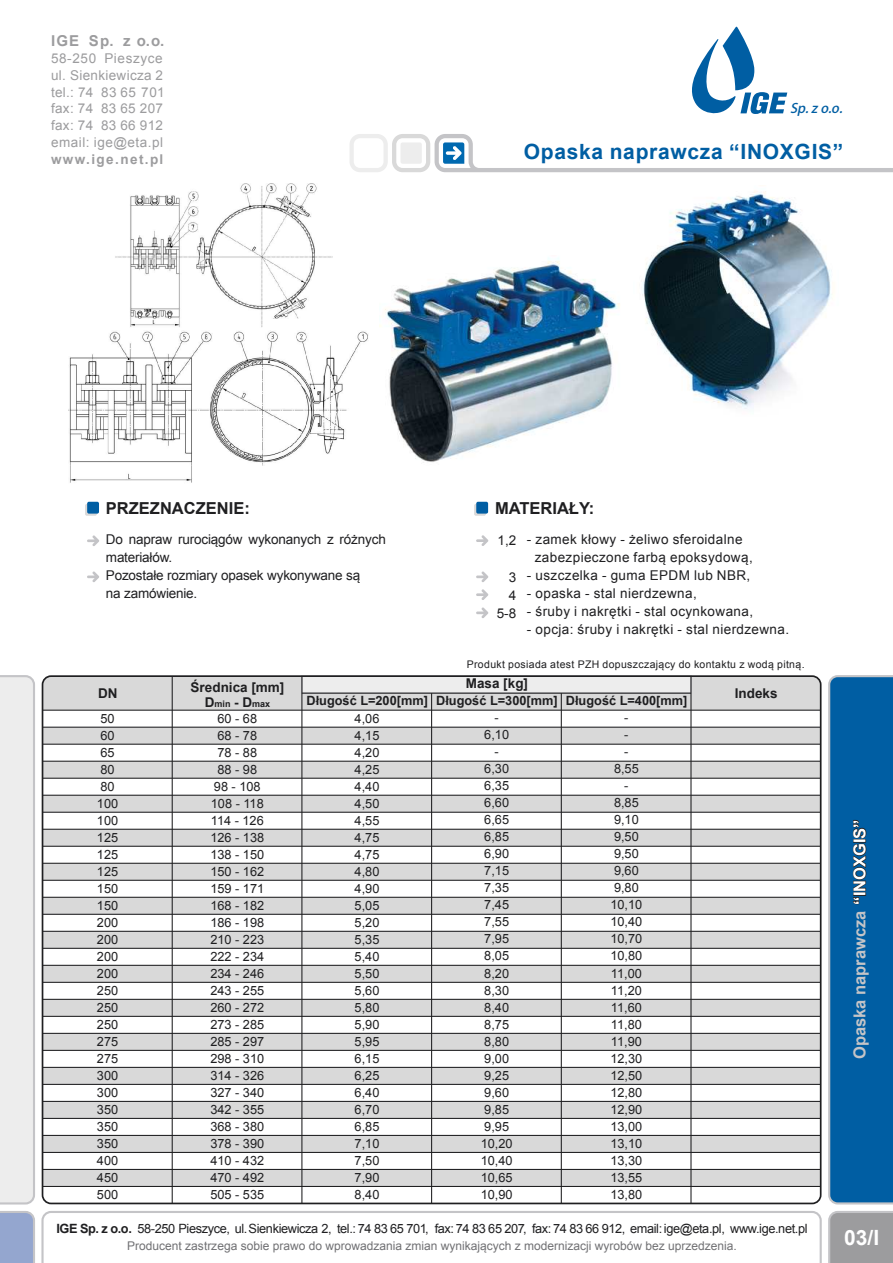
<style>
.page{position:relative;width:893px;height:1263px;background:#fff}
.page>*{position:absolute;margin:0;border:0;box-sizing:border-box;transform-origin:0 0}
.t1{font:700 21px "Arial";letter-spacing:.035em;color:#005ea3}
.t2{font:700 21px "Arial";color:#fff}
.t3{font:700 16.5px "Arial";color:#c4c4c7}
.t4{font:700 16.5px "Arial";color:#1f1f21}
.t5{font:700 15px "Arial";color:#9c9c9e}
.t6{font:13.5px/18px "Arial";letter-spacing:.03em;color:#1f1f21}
.t7{font:13.5px/18px "Arial";letter-spacing:-.015em;color:#1f1f21}
.t8{font:13.5px/16.8px "Arial";letter-spacing:.025em;color:#9c9c9e}
.t9{font:700 13.5px "Arial";color:#1f1f21}
.t10{font:700 13.5px "Arial";letter-spacing:.105em;color:#9c9c9e}
.t11{font:italic 13.05px "Adobe Heiti Std";color:#005ea3}
.t12{font:12.75px/17px "Arial";color:#1f1f21;text-align:center}
.t13{font:12.75px "Arial";letter-spacing:-.03em;color:#1f1f21}
.t14{font:700 12.75px "Arial";color:#1f1f21}
.t15{font:12px "Arial";color:#707073}
.t16{font:10.5px "Arial";letter-spacing:.03em;color:#1f1f21}
.t17{font:700 9px "Arial";color:#1f1f21}
.s1{font-size:13.5px}
.s2{font-weight:700}
.s3{color:#fff}
</style>
<div class="page">
<div style="left:474px;top:504px;width:12px;height:12px;background:#d9d9d9;border-radius:2px"></div>
<div style="left:476px;top:502px;width:12px;height:12px;background:#005ea3;border-radius:2px"></div>
<svg style="left:476px;top:535px;width:12px;height:11px"></svg>
<svg style="left:476px;top:589px;width:12px;height:11px"></svg>
<svg style="left:476px;top:571px;width:12px;height:11px"></svg>
<svg style="left:476px;top:607px;width:12px;height:11px"></svg>
<div style="left:85px;top:504px;width:12px;height:12px;background:#d9d9d9;border-radius:2px"></div>
<div style="left:87px;top:502px;width:12px;height:12px;background:#005ea3;border-radius:2px"></div>
<svg style="left:87px;top:535px;width:12px;height:11px"></svg>
<svg style="left:87px;top:571px;width:12px;height:11px"></svg>
<svg style="left:0;top:675px;width:893px;height:588px"></svg>
<img style="left:115px;top:183px;width:217px;height:148px">
<img style="left:69px;top:331px;width:299px;height:152px">
<img style="left:642px;top:191px;width:190px;height:218px">
<img style="left:379px;top:258px;width:241px;height:205px">
<svg style="left:350px;top:134px;width:543px;height:38px"></svg>
<svg style="left:692px;top:27px;width:95px;height:87px"></svg>
<p class="t5" style="left:51px;top:35px;width:115px">IGE Sp. z o.o.</p>
<p class="t8" style="left:51px;top:51px;width:115px">58-250 Pieszyce ul. Sienkiewicza 2 tel.: 74 83 65 701 fax: 74 83 65 207 fax: 74 83 66 912 email: ige@eta.pl</p>
<p class="t10" style="left:51px;top:154px;width:114px">www.ige.net.pl</p>
<p class="t11" style="left:790px;top:102px;width:56px">Sp.z o.o.</p>
<h1 class="t1" style="left:524px;top:143px;width:321px">Opaska naprawcza “INOXGIS”</h1>
<p class="t4" style="left:106px;top:502px;width:145px">PRZEZNACZENIE:</p>
<p class="t7" style="left:106px;top:532px;width:281px">Do napraw rurociągów wykonanych z różnych materiałów.<br>Pozostałe rozmiary opasek wykonywane są<br>na zamówienie.</p>
<p class="t4" style="left:495px;top:502px;width:101px">MATERIAŁY:</p>
<p class="t6" style="left:497px;top:532px;width:20px">1,2</p>
<p class="t6" style="left:497px;top:569px;width:21px;text-align:right">3<br>4<br>5-8</p>
<p class="t6" style="left:535px;top:532px;width:219px;text-indent:-8px">- zamek kłowy - żeliwo sferoidalne zabezpieczone farbą epoksydową,</p>
<p class="t6" style="left:527px;top:568px;width:225px">- uszczelka - guma EPDM lub NBR,</p>
<p class="t6" style="left:527px;top:586px;width:171px">- opaska - stal nierdzewna,</p>
<p class="t6" style="left:527px;top:604px;width:228px">- śruby i nakrętki - stal ocynkowana,</p>
<p class="t6" style="left:527px;top:622px;width:264px">- opcja: śruby i nakrętki - stal nierdzewna.</p>
<p class="t9" style="left:98px;top:688px;width:21px">DN</p>
<p class="t9" style="left:191px;top:682px;width:95px">Średnica [mm]</p>
<p class="t17" style="left:205px;top:700px;width:67px"><span class="s1">D</span>min <span class="s1">- D</span>max</p>
<p class="t16" style="left:467px;top:660px;width:339px">Produkt posiada atest PZH dopuszczający do kontaktu z wodą pitną.</p>
<p class="t14" style="left:306px;top:696px;width:382px">Długość L=200[mm] Długość L=300[mm] Długość L=400[mm]</p>
<p class="t9" style="left:466px;top:678px;width:64px">Masa [kg]</p>
<p class="t9" style="left:735px;top:688px;width:44px">Indeks</p>
<p class="t12" style="left:97px;top:711px;width:23px;text-align:left">50<br>60<br>65<br>80<br>80<br>100<br>100<br>125<br>125<br>125<br>150<br>150<br>200<br>200<br>200<br>200<br>250<br>250<br>250<br>275<br>275<br>300<br>300<br>350<br>350<br>350<br>400<br>450<br>500</p>
<p class="t12" style="left:355px;top:711px;width:26px;text-align:justify">4,06<br>4,15<br>4,20<br>4,25<br>4,40<br>4,50<br>4,55<br>4,75<br>4,75<br>4,80<br>4,90<br>5,05<br>5,20<br>5,35<br>5,40<br>5,50<br>5,60<br>5,80<br>5,90<br>5,95<br>6,15<br>6,25<br>6,40<br>6,70<br>6,85<br>7,10<br>7,50<br>7,90<br>8,40</p>
<p class="t12" style="left:481px;top:710px;width:33px">-<br>6,10 -<br>6,30<br>6,35<br>6,60<br>6,65<br>6,85<br>6,90<br>7,15<br>7,35<br>7,45<br>7,55<br>7,95<br>8,05<br>8,20<br>8,30<br>8,40<br>8,75<br>8,80<br>9,00<br>9,25<br>9,60<br>9,85<br>9,95<br>10,20<br>10,40<br>10,65<br>10,90</p>
<p class="t12" style="left:610px;top:710px;width:33px">-<br>-<br>-<br>8,55 -<br>8,85<br>9,10<br>9,50<br>9,50<br>9,60<br>9,80<br>10,10<br>10,40<br>10,70<br>10,80<br>11,00<br>11,20<br>11,60<br>11,80<br>11,90<br>12,30<br>12,50<br>12,80<br>12,90<br>13,00<br>13,10<br>13,30<br>13,55<br>13,80</p>
<p class="t12" style="left:210px;top:711px;width:55px">60 - 68<br>68 - 78<br>78 - 88<br>88 - 98<br>98 - 108<br>108 - 118<br>114 - 126<br>126 - 138<br>138 - 150<br>150 - 162<br>159 - 171<br>168 - 182<br>186 - 198<br>210 - 223<br>222 - 234<br>234 - 246<br>243 - 255<br>260 - 272<br>273 - 285<br>285 - 297<br>298 - 310<br>314 - 326<br>327 - 340<br>342 - 355<br>368 - 380<br>378 - 390<br>410 - 432<br>470 - 492<br>505 - 535</p>
<p class="t13" style="left:56px;top:1223px;width:753px"><span class="s2">IGE Sp. z o.o.</span> 58-250 Pieszyce, ul.Sienkiewicza 2, tel.: 74 83 65 701, fax: 74 83 65 207, fax: 74 83 66 912, email: ige@eta.pl, www.ige.net.pl</p>
<p class="t15" style="left:127px;top:1241px;width:611px">Producent zastrzega sobie prawo do wprowadzania zmian wynikających z modernizacji wyrobów bez uprzedzenia.</p>
<p class="t3" style="left:853px;top:1059px;width:241px;rotate:-90deg">Opaska naprawcza <span class="s3">“INOXGIS”</span></p>
<h1 class="t2" style="left:844px;top:1230px;width:37px">03/I</h1>
</div>
